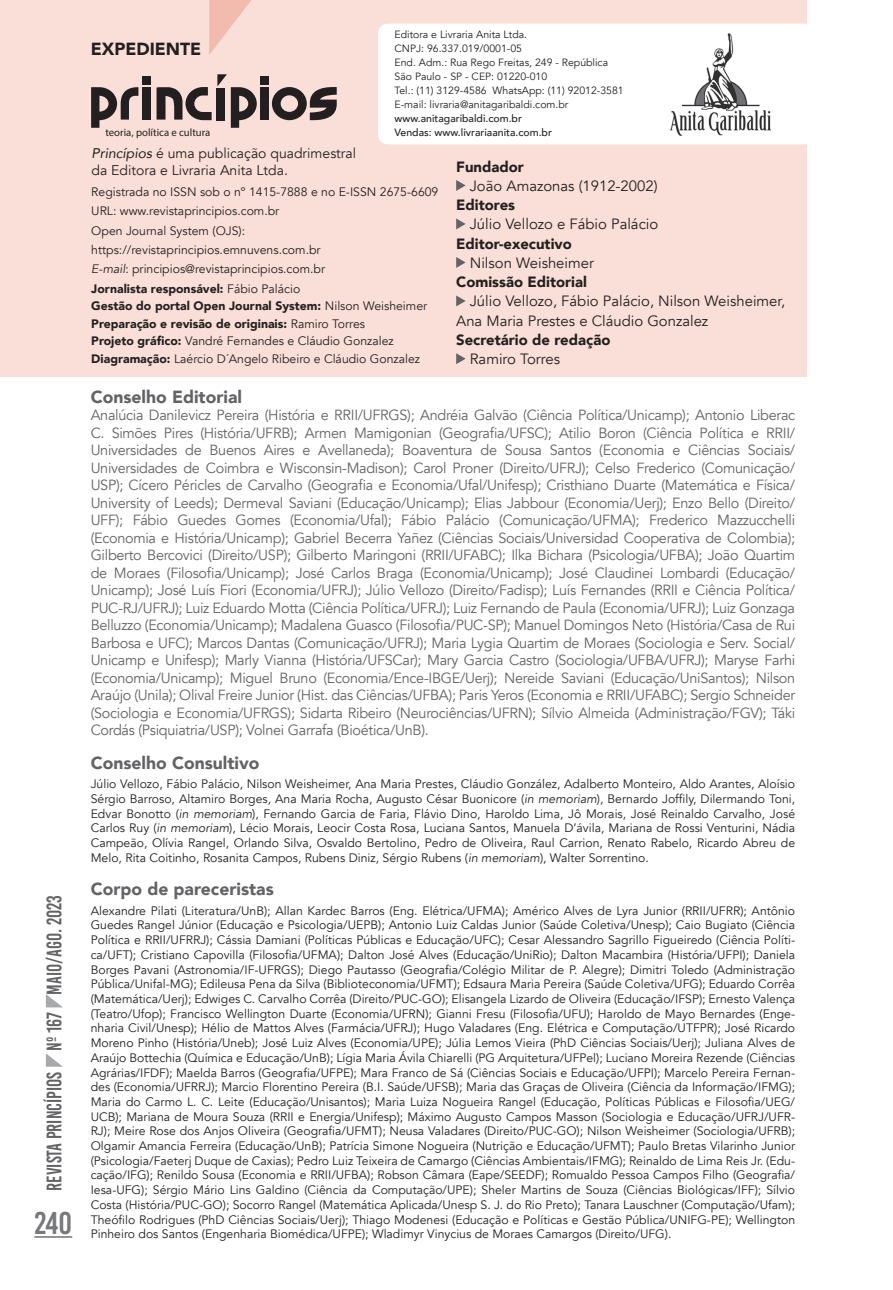
<style>
.page{position:relative;width:893px;height:1290px;background:#fff}
.page>*{position:absolute;margin:0;border:0;box-sizing:border-box;transform-origin:0 0}
.t1{font:31.5px "Bebas Kai";color:#76787b}
.t2{font:21px "Bebas Kai";color:#636366;scale:.9 1}
.t3{font:900 17.5px "Avenir";color:#636366}
.t4{font:900 17.5px "Avenir";color:#231f20}
.t5{font:14.88px/19.2px "Avenir";color:#231f20}
.t6{font:900 14.88px "Avenir";color:#231f20}
.t7{font:14.7px/17.5px "Avenir";letter-spacing:-.02em;color:#636366;text-align:justify}
.t8{font:14px/16.8px "Avenir";color:#231f20}
.t9{font:12.25px/14.7px "Avenir";color:#231f20;text-align:justify}
.t10{font:10.67px "Myriad Hebrew";color:#231f20}
.t11{font:10.5px/14px "Avenir";color:#231f20}
.t12{font:500 10.5px/14px "Avenir";color:#231f20}
.s1{font-style:italic}
.s2{font-weight:900}
</style>
<div class="page">
<hr style="left:34px;top:1236px;width:38px;height:2px;background:#76787b">
<svg style="left:46px;top:1053px;width:17px;height:14px"></svg>
<svg style="left:46px;top:994px;width:16px;height:13px"></svg>
<div style="left:0;top:0;width:806px;height:377px;background:#f9dfd7"></div>
<div style="left:378px;top:24px;width:436px;height:120px;background:#fff;border-radius:10px"></div>
<div style="left:143px;top:88px;width:8px;height:32px;background:#231f20"></div>
<div style="left:143px;top:76px;width:8px;height:9px;background:#231f20"></div>
<div style="left:260px;top:76px;width:9px;height:9px;background:#231f20"></div>
<div style="left:260px;top:87px;width:9px;height:33px;background:#231f20"></div>
<svg style="left:272px;top:87px;width:65px;height:33px"></svg>
<svg style="left:91px;top:87px;width:47px;height:41px"></svg>
<svg style="left:157px;top:74px;width:100px;height:54px"></svg>
<img style="left:669px;top:33px;width:102px;height:103px">
<svg style="left:456px;top:180px;width:10px;height:11px"></svg>
<svg style="left:456px;top:218px;width:10px;height:11px"></svg>
<svg style="left:456px;top:257px;width:10px;height:11px"></svg>
<svg style="left:456px;top:295px;width:10px;height:11px"></svg>
<svg style="left:456px;top:353px;width:10px;height:11px"></svg>
<svg style="left:209px;top:0;width:42px;height:55px"></svg>
<h2 class="t2" style="left:43px;top:1191px;width:330px;rotate:-90deg">Revista Princípios nº 167 MAIO/AGO. 2023</h2>
<h1 class="t1" style="left:34px;top:1206px;width:39px">240</h1>
<p class="t11" style="left:395px;top:27px;width:231px">Editora e Livraria Anita Ltda.<br>CNPJ: 96.337.019/0001-05<br>End. Adm.: Rua Rego Freitas, 249 - República São Paulo - SP - CEP: 01220-010<br>Tel.: (11) 3129-4586 WhatsApp: (11) 92012-3581<br>E-mail: livraria@anitagaribaldi.com.br</p>
<p class="t12" style="left:395px;top:111px;width:159px">www.anitagaribaldi.com.br<br>Vendas: www.livrariaanita.com.br</p>
<p class="t6" style="left:456px;top:154px;width:69px">Fundador</p>
<p class="t5" style="left:470px;top:176px;width:189px">João Amazonas (1912-2002)</p>
<p class="t6" style="left:456px;top:192px;width:60px">Editores</p>
<p class="t5" style="left:470px;top:215px;width:190px">Júlio Vellozo e Fábio Palácio</p>
<p class="t6" style="left:456px;top:231px;width:117px">Editor-executivo</p>
<p class="t5" style="left:470px;top:253px;width:126px">Nilson Weisheimer</p>
<p class="t6" style="left:456px;top:269px;width:132px">Comissão Editorial</p>
<p class="t5" style="left:456px;top:292px;width:331px;text-indent:14px">Júlio Vellozo, Fábio Palácio, Nilson Weisheimer,<br>Ana Maria Prestes e Cláudio Gonzalez</p>
<p class="t6" style="left:456px;top:327px;width:156px">Secretário de redação</p>
<p class="t5" style="left:470px;top:350px;width:92px">Ramiro Torres</p>
<h3 class="t4" style="left:91px;top:34px;width:112px">EXPEDIENTE</h3>
<p class="t10" style="left:105px;top:127px;width:107px">teoria, política e cultura</p>
<p class="t8" style="left:91px;top:145px;width:266px"><span class="s1">Princípios</span> é uma publicação quadrimestral da Editora e Livraria Anita Ltda.</p>
<p class="t9" style="left:91px;top:182px;width:349px;line-height:19.2px;text-align:left">Registrada no ISSN sob o nº 1415-7888 e no E-ISSN 2675-6609<br>URL: www.revistaprincipios.com.br<br>Open Journal System (OJS): https://revistaprincipios.emnuvens.com.br<br><span class="s1">E-mail</span>: principios@revistaprincipios.com.br<br><span class="s2">Jornalista responsável:</span> Fábio Palácio</p>
<p class="t9" style="left:91px;top:297px;width:337px;line-height:17.5px;text-align:left"><span class="s2">Gestão do portal Open Journal System:</span> Nilson Weisheimer <span class="s2">Preparação e revisão de originais:</span> Ramiro Torres<br><span class="s2">Projeto gráfico:</span> Vandré Fernandes e Cláudio Gonzalez <span class="s2">Diagramação:</span> Laércio D´Angelo Ribeiro e Cláudio Gonzalez</p>
<h3 class="t3" style="left:91px;top:382px;width:153px">Conselho Editorial</h3>
<p class="t7" style="left:91px;top:407px;width:706px">Analúcia Danilevicz Pereira (História e RRII/UFRGS); Andréia Galvão (Ciência Política/Unicamp); Antonio Liberac C. Simões Pires (História/UFRB); Armen Mamigonian (Geografia/UFSC); Atilio Boron (Ciência Política e RRII/ Universidades de Buenos Aires e Avellaneda); Boaventura de Sousa Santos (Economia e Ciências Sociais/ Universidades de Coimbra e Wisconsin-Madison); Carol Proner (Direito/UFRJ); Celso Frederico (Comunicação/ USP); Cícero Péricles de Carvalho (Geografia e Economia/Ufal/Unifesp); Cristhiano Duarte (Matemática e Física/ University of Leeds); Dermeval Saviani (Educação/Unicamp); Elias Jabbour (Economia/Uerj); Enzo Bello (Direito/ UFF); Fábio Guedes Gomes (Economia/Ufal); Fábio Palácio (Comunicação/UFMA); Frederico Mazzucchelli (Economia e História/Unicamp); Gabriel Becerra Yañez (Ciências Sociais/Universidad Cooperativa de Colombia); Gilberto Bercovici (Direito/USP); Gilberto Maringoni (RRII/UFABC); Ilka Bichara (Psicologia/UFBA); João Quartim de Moraes (Filosofia/Unicamp); José Carlos Braga (Economia/Unicamp); José Claudinei Lombardi (Educação/ Unicamp); José Luís Fiori (Economia/UFRJ); Júlio Vellozo (Direito/Fadisp); Luís Fernandes (RRII e Ciência Política/ PUC-RJ/UFRJ); Luiz Eduardo Motta (Ciência Política/UFRJ); Luiz Fernando de Paula (Economia/UFRJ); Luiz Gonzaga Belluzzo (Economia/Unicamp); Madalena Guasco (Filosofia/PUC-SP); Manuel Domingos Neto (História/Casa de Rui Barbosa e UFC); Marcos Dantas (Comunicação/UFRJ); Maria Lygia Quartim de Moraes (Sociologia e Serv. Social/ Unicamp e Unifesp); Marly Vianna (História/UFSCar); Mary Garcia Castro (Sociologia/UFBA/UFRJ); Maryse Farhi (Economia/Unicamp); Miguel Bruno (Economia/Ence-IBGE/Uerj); Nereide Saviani (Educação/UniSantos); Nilson Araújo (Unila); Olival Freire Junior (Hist. das Ciências/UFBA); Paris Yeros (Economia e RRII/UFABC); Sergio Schneider (Sociologia e Economia/UFRGS); Sidarta Ribeiro (Neurociências/UFRN); Sílvio Almeida (Administração/FGV); Táki Cordás (Psiquiatria/USP); Volnei Garrafa (Bioética/UnB).</p>
<h3 class="t3" style="left:91px;top:747px;width:170px">Conselho Consultivo</h3>
<p class="t9" style="left:91px;top:777px;width:706px">Júlio Vellozo, Fábio Palácio, Nilson Weisheimer, Ana Maria Prestes, Cláudio González, Adalberto Monteiro, Aldo Arantes, Aloísio Sérgio Barroso, Altamiro Borges, Ana Maria Rocha, Augusto César Buonicore (<span class="s1">in memoriam</span>), Bernardo Joffily, Dilermando Toni, Edvar Bonotto (<span class="s1">in memoriam</span>), Fernando Garcia de Faria, Flávio Dino, Haroldo Lima, Jô Morais, José Reinaldo Carvalho, José Carlos Ruy (<span class="s1">in memoriam</span>), Lécio Morais, Leocir Costa Rosa, Luciana Santos, Manuela D’ávila, Mariana de Rossi Venturini, Nádia Campeão, Olívia Rangel, Orlando Silva, Osvaldo Bertolino, Pedro de Oliveira, Raul Carrion, Renato Rabelo, Ricardo Abreu de Melo, Rita Coitinho, Rosanita Campos, Rubens Diniz, Sérgio Rubens (<span class="s1">in memoriam</span>), Walter Sorrentino.</p>
<h3 class="t3" style="left:91px;top:874px;width:185px">Corpo de pareceristas</h3>
<p class="t9" style="left:91px;top:903px;width:706px">Alexandre Pilati (Literatura/UnB); Allan Kardec Barros (Eng. Elétrica/UFMA); Américo Alves de Lyra Junior (RRII/UFRR); Antônio Guedes Rangel Júnior (Educação e Psicologia/UEPB); Antonio Luiz Caldas Junior (Saúde Coletiva/Unesp); Caio Bugiato (Ciência Política e RRII/UFRRJ); Cássia Damiani (Políticas Públicas e Educação/UFC); Cesar Alessandro Sagrillo Figueiredo (Ciência Políti&shy;ca/UFT); Cristiano Capovilla (Filosofia/UFMA); Dalton José Alves (Educação/UniRio); Dalton Macambira (História/UFPI); Daniela Borges Pavani (Astronomia/IF-UFRGS); Diego Pautasso (Geografia/Colégio Militar de P. Alegre); Dimitri Toledo (Administração Pública/Unifal-MG); Edileusa Pena da Silva (Biblioteconomia/UFMT); Edsaura Maria Pereira (Saúde Coletiva/UFG); Eduardo Corrêa (Matemática/Uerj); Edwiges C. Carvalho Corrêa (Direito/PUC-GO); Elisangela Lizardo de Oliveira (Educação/IFSP); Ernesto Valença (Teatro/Ufop); Francisco Wellington Duarte (Economia/UFRN); Gianni Fresu (Filosofia/UFU); Haroldo de Mayo Bernardes (Enge&shy;nharia Civil/Unesp); Hélio de Mattos Alves (Farmácia/UFRJ); Hugo Valadares (Eng. Elétrica e Computação/UTFPR); José Ricardo Moreno Pinho (História/Uneb); José Luiz Alves (Economia/UPE); Júlia Lemos Vieira (PhD Ciências Sociais/Uerj); Juliana Alves de Araújo Bottechia (Química e Educação/UnB); Lígia Maria Ávila Chiarelli (PG Arquitetura/UFPel); Luciano Moreira Rezende (Ciências Agrárias/IFDF); Maelda Barros (Geografia/UFPE); Mara Franco de Sá (Ciências Sociais e Educação/UFPI); Marcelo Pereira Fernan&shy;des (Economia/UFRRJ); Marcio Florentino Pereira (B.I. Saúde/UFSB); Maria das Graças de Oliveira (Ciência da Informação/IFMG); Maria do Carmo L. C. Leite (Educação/Unisantos); Maria Luiza Nogueira Rangel (Educação, Políticas Públicas e Filosofia/UEG/ UCB); Mariana de Moura Souza (RRII e Energia/Unifesp); Máximo Augusto Campos Masson (Sociologia e Educação/UFRJ/UFR-RJ); Meire Rose dos Anjos Oliveira (Geografia/UFMT); Neusa Valadares (Direito/PUC-GO); Nilson Weisheimer (Sociologia/UFRB); Olgamir Amancia Ferreira (Educação/UnB); Patrícia Simone Nogueira (Nutrição e Educação/UFMT); Paulo Bretas Vilarinho Junior (Psicologia/Faeterj Duque de Caxias); Pedro Luiz Teixeira de Camargo (Ciências Ambientais/IFMG); Reinaldo de Lima Reis Jr. (Edu&shy;cação/IFG); Renildo Sousa (Economia e RRII/UFBA); Robson Câmara (Eape/SEEDF); Romualdo Pessoa Campos Filho (Geografia/ Iesa-UFG); Sérgio Mário Lins Galdino (Ciência da Computação/UPE); Sheler Martins de Souza (Ciências Biológicas/IFF); Sílvio Costa (História/PUC-GO); Socorro Rangel (Matemática Aplicada/Unesp S. J. do Rio Preto); Tanara Lauschner (Computação/Ufam); Theófilo Rodrigues (PhD Ciências Sociais/Uerj); Thiago Modenesi (Educação e Políticas e Gestão Pública/UNIFG-PE); Wellington Pinheiro dos Santos (Engenharia Biomédica/UFPE); Wladimyr Vinycius de Moraes Camargos (Direito/UFG).</p>
</div>
